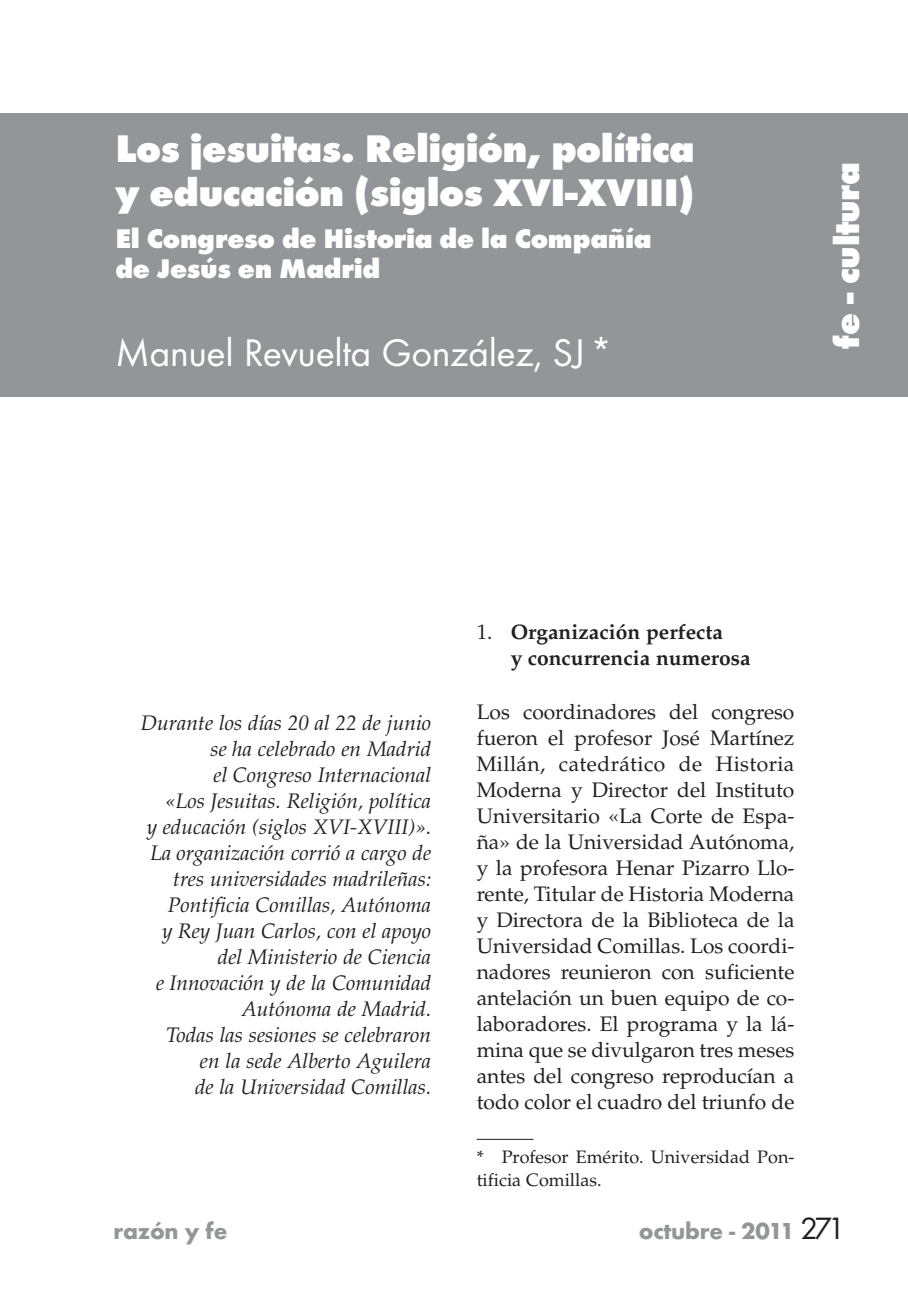
<style>
.page{position:relative;width:908px;height:1304px;background:#fff}
.page>*{position:absolute;margin:0;border:0;box-sizing:border-box;transform-origin:0 0}
.t1{font:800 40px/44px "Futura T";letter-spacing:-.015em;color:#fff}
.t2{font:40px "Futura T";letter-spacing:-.01em;color:#fff}
.t3{font:800 36px "Futura T";letter-spacing:-.015em;color:#fff}
.t4{font:800 28px/30px "Futura T";letter-spacing:-.015em;color:#fff}
.t5{font:700 24px "Futura T";letter-spacing:-.01em;color:#939598}
.t6{font:21px/26px "Palatino";color:#231f20;text-align:justify}
.t7{font:italic 21px/26px "Palatino";color:#231f20;text-align:right}
.t8{font:700 21px/26px "Palatino";color:#231f20}
.t9{font:18px/23px "Palatino";color:#231f20}
.s1{font-weight:400}
.s2{font-weight:400;font-size:32px;color:#231f20}
</style>
<div class="page">
<div style="left:0;top:113px;width:907px;height:284px;background:#939598"></div>
<hr style="left:476px;top:1139px;width:57px;height:1px;background:#231f20">
<h1 class="t1" style="left:115px;top:130px;width:580px">Los jesuitas. Religión, política y educación (siglos XVI-XVIII)</h1>
<h3 class="t4" style="left:115px;top:225px;width:537px">El Congreso de Historia de la Compañía de Jesús en Madrid</h3>
<h1 class="t2" style="left:115px;top:336px;width:498px">Manuel Revuelta González, SJ*</h1>
<h2 class="t3" style="left:832px;top:349px;width:188px;rotate:-90deg">fe - cultura</h2>
<p class="t7" style="left:141px;top:712px;width:292px">Durante los días 20 al 22 de junio se ha celebrado en Madrid<br>el Congreso Internacional<br>«Los Jesuitas. Religión, política<br>y educación (siglos XVI-XVIII)».<br>La organización corrió a cargo de tres universidades madrileñas:<br>Pontificia Comillas, Autónoma<br>y Rey Juan Carlos, con el apoyo del Ministerio de Ciencia<br>e Innovación y de la Comunidad<br>Autónoma de Madrid.<br>Todas las sesiones se celebraron<br>en la sede Alberto Aguilera<br>de la Universidad Comillas.</p>
<p class="t8" style="left:510px;top:621px;width:241px;text-indent:-34px"><span class="s1">1.</span> Organización perfecta<br>y concurrencia numerosa</p>
<p class="t6" style="left:476px;top:702px;width:319px">Los coordinadores del congreso fueron el profesor José Martínez Millán, catedrático de Historia Moderna y Director del Instituto Universitario «La Corte de Espa&shy;ña» de la Universidad Autónoma, y la profesora Henar Pizarro Llo&shy;rente, Titular de Historia Moderna y Directora de la Biblioteca de la Universidad Comillas. Los coordi&shy;nadores reunieron con suficiente antelación un buen equipo de co&shy;laboradores. El programa y la lá&shy;mina que se divulgaron tres meses antes del congreso reproducían a todo color el cuadro del triunfo de</p>
<p class="t9" style="left:476px;top:1147px;width:319px">* Profesor Emérito. Universidad Pon&shy;tificia Comillas.</p>
<p class="t5" style="left:113px;top:1217px;width:115px">razón y fe</p>
<p class="t5" style="left:638px;top:1217px;width:208px">octubre - 2011 <span class="s2">271</span></p>
</div>
